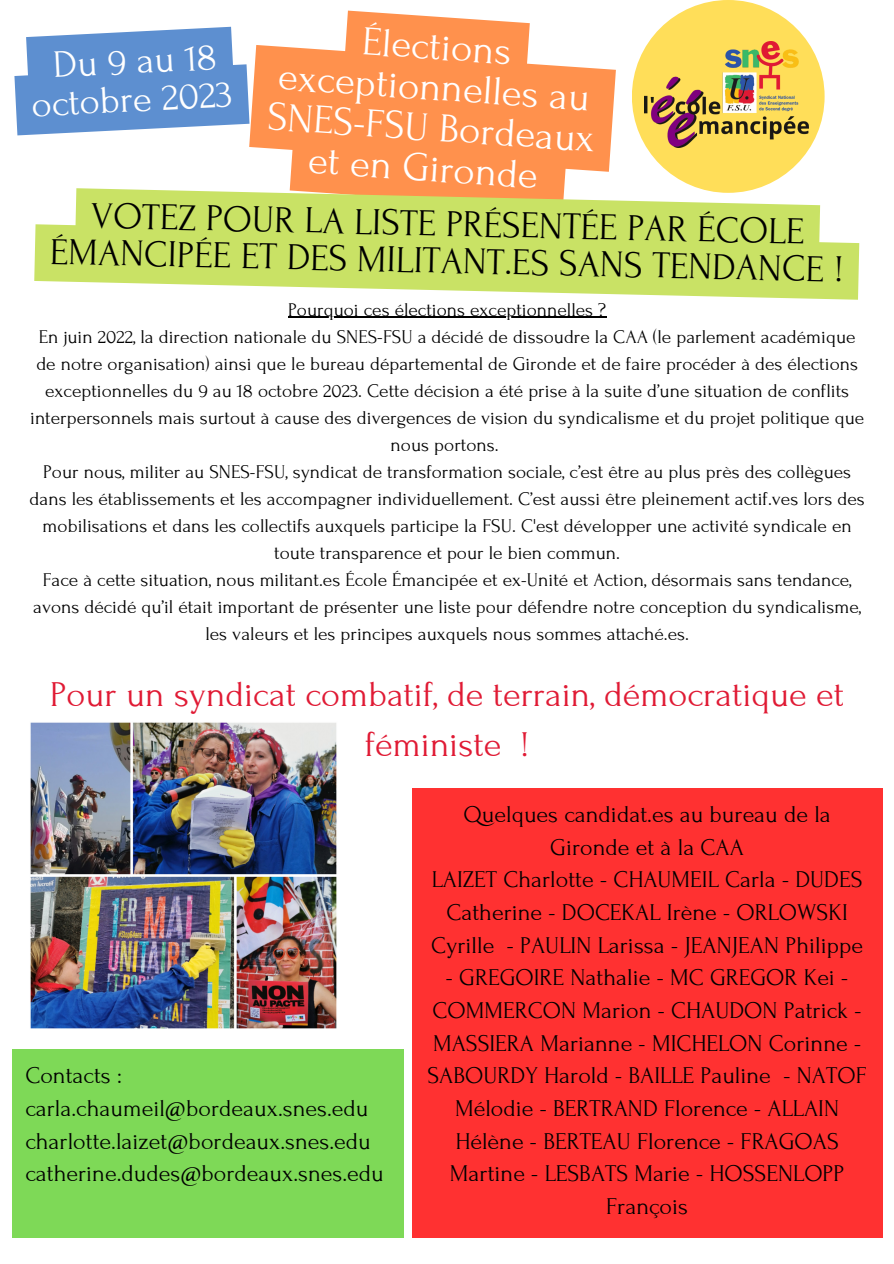
<style>
.page{position:relative;width:894px;height:1264px;background:#fff}
.page>*{position:absolute;margin:0;border:0;box-sizing:border-box;transform-origin:0 0}
.t1{font:41.1px/40.7px "Forum";color:#fff;text-align:center}
.t2{font:38.85px/38.2px "Forum";color:#fff;text-align:center}
.t3{font:37.95px/36.9px "Forum";color:#000;text-align:center}
.t4{font:36.3px/50.1px "Forum";color:#e01a34;text-align:center}
.t5{font:24px/32.7px "Forum";color:#000;text-align:center}
.t6{font:19.35px/27px "Forum";color:#000;text-align:center}
</style>
<div class="page">
<div style="left:631px;top:0;width:193px;height:193px;background:#ffde59;border-radius:50%"></div>
<img style="left:644px;top:41px;width:163px;height:106px">
<div style="left:411px;top:788px;width:471px;height:449px;background:#ff3131"></div>
<div style="left:12px;top:1049px;width:391px;height:188px;background:#7ed957"></div>
<img style="left:30px;top:722px;width:307px;height:307px">
<svg style="left:14px;top:26px;width:232px;height:109px;background:#759fd6"></svg>
<svg style="left:246px;top:10px;width:370px;height:177px;fill:#ff914d"></svg>
<svg style="left:34px;top:187px;width:825px;height:113px;fill:#c9e265"></svg>
<hr style="left:288px;top:317px;width:318px;height:1px;background:#000">
<p class="t1" style="left:275px;top:15px;width:329px;rotate:4deg">Élections exceptionnelles au<br>SNES-FSU Bordeaux et en Gironde</p>
<p class="t3" style="left:51px;top:199px;width:794px;rotate:1deg">VOTEZ POUR LA LISTE PRÉSENTÉE PAR ÉCOLE<br>ÉMANCIPÉE ET DES MILITANT.ES SANS TENDANCE !</p>
<p class="t6" style="left:288px;top:296px;width:319px">Pourquoi ces élections exceptionnelles ?</p>
<p class="t6" style="left:30px;top:323px;width:835px">En juin 2022, la direction nationale du SNES-FSU a décidé de dissoudre la CAA (le parlement académique de notre organisation) ainsi que le bureau départemental de Gironde et de faire procéder à des élections exceptionnelles du 9 au 18 octobre 2023. Cette décision a été prise à la suite d’une situation de conflits interpersonnels mais surtout à cause des divergences de vision du syndicalisme et du projet politique que nous portons.</p>
<p class="t6" style="left:30px;top:458px;width:836px">Pour nous, militer au SNES-FSU, syndicat de transformation sociale, c’est être au plus près des collègues dans les établissements et les accompagner individuellement. C’est aussi être pleinement actif.ves lors des mobilisations et dans les collectifs auxquels participe la FSU. C'est développer une activité syndicale en toute transparence et pour le bien commun.</p>
<p class="t6" style="left:33px;top:566px;width:829px">Face à cette situation, nous militant.es École Émancipée et ex-Unité et Action, désormais sans tendance, avons décidé qu’il était important de présenter une liste pour défendre notre conception du syndicalisme, les valeurs et les principes auxquels nous sommes attaché.es.</p>
<p class="t4" style="left:50px;top:670px;width:795px">Pour un syndicat combatif, de terrain, démocratique et féministe !</p>
<p class="t2" style="left:28px;top:48px;width:203px;rotate:-3deg">Du 9 au 18 octobre 2023</p>
<p class="t5" style="left:25px;top:1059px;width:347px;text-align:left">Contacts : carla.chaumeil@bordeaux.snes.edu charlotte.laizet@bordeaux.snes.edu</p>
<p class="t5" style="left:25px;top:1157px;width:360px">catherine.dudes@bordeaux.snes.edu</p>
<p class="t5" style="left:463px;top:798px;width:369px">Quelques candidat.es au bureau de la<br>Gironde et à la CAA</p>
<p class="t5" style="left:431px;top:863px;width:433px">LAIZET Charlotte - CHAUMEIL Carla - DUDES<br>Catherine - DOCEKAL Irène - ORLOWSKI<br>Cyrille - PAULIN Larissa - JEANJEAN Philippe</p>
<p class="t5" style="left:427px;top:961px;width:440px">- GREGOIRE Nathalie - MC GREGOR Kei - COMMERCON Marion - CHAUDON Patrick - MASSIERA Marianne - MICHELON Corinne - SABOURDY Harold - BAILLE Pauline - NATOF Mélodie - BERTRAND Florence - ALLAIN Hélène - BERTEAU Florence - FRAGOAS Martine - LESBATS Marie - HOSSENLOPP François</p>
</div>
